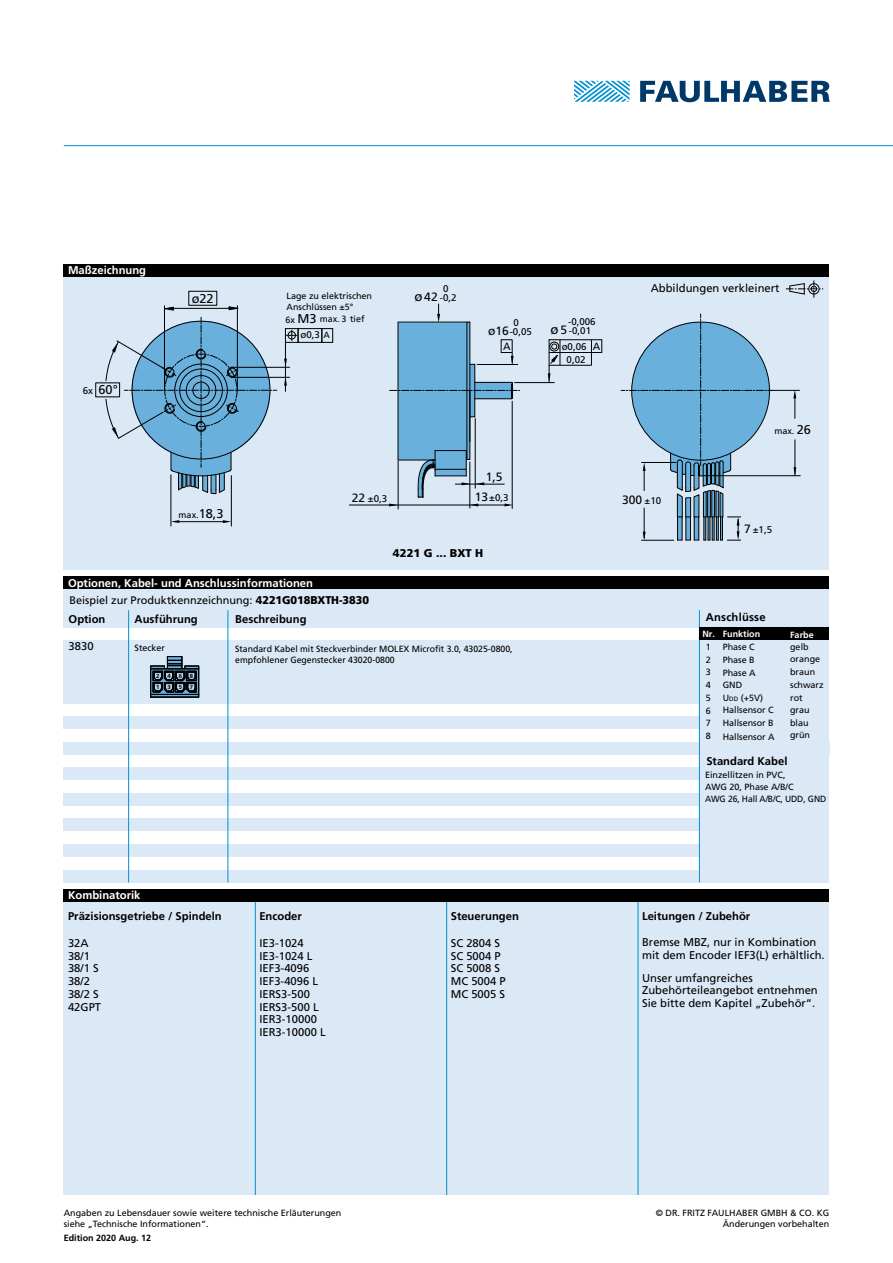
<style>
.page{position:relative;width:893px;height:1263px;background:#fff}
.page>*{position:absolute;margin:0;border:0;box-sizing:border-box;transform-origin:0 0}
.t1{font:13.2px "Frutiger LT";color:#000}
.t2{font:12.75px "Frutiger LT";color:#000}
.t3{font:12px "Frutiger LT";color:#000}
.t4{font:11.25px/12.8px "Frutiger LT";color:#000}
.t5{font:700 11.25px "Frutiger LT";color:#000}
.t6{font:700 11.25px "Frutiger LT";color:#fff}
.t7{font:900 11.25px "Frutiger LT";color:#000}
.t8{font:700 11.25px "Frutiger LT";letter-spacing:.02em;color:#000}
.t9{font:10.95px "Frutiger LT";color:#000}
.t10{font:10.5px "Frutiger LT";color:#000}
.t11{font:9.75px/8.4px "Frutiger LT";color:#000}
.t12{font:9px/12.6px "Frutiger LT";color:#000}
.t13{font:700 9px "Frutiger LT";color:#000}
.t14{font:700 9px "Frutiger LT";color:#fff}
.t15{font:700 6px/11.4px "Frutiger LT";color:#000}
.s1{font-size:9.75px}
.s2{font-size:12.75px}
.s3{font-size:9px}
.s4{font-size:13.2px}
.s5{font-size:12px}
.s6{font-size:10.5px}
.s7{font-weight:900;font-size:11.25px}
.s8{font-size:6.3px}
</style>
<div class="page">
<div style="left:64px;top:901px;width:765px;height:294px;background:#dbe8f5"></div>
<hr style="left:255px;top:901px;width:1px;height:294px;background:#0091cf">
<hr style="left:638px;top:901px;width:1px;height:294px;background:#0091cf">
<hr style="left:446px;top:901px;width:1px;height:294px;background:#0091cf">
<div style="left:64px;top:276px;width:765px;height:294px;background:#dbe8f5"></div>
<div style="left:64px;top:264px;width:765px;height:12px;background:#000"></div>
<div style="left:64px;top:889px;width:765px;height:12px;background:#000"></div>
<div style="left:64px;top:576px;width:765px;height:13px;background:#000"></div>
<svg style="left:574px;top:81px;width:56px;height:21px"></svg>
<svg style="left:640px;top:81px;width:190px;height:21px"></svg>
<hr style="left:64px;top:145px;width:829px;height:1px;background:#0091cf">
<svg style="left:786px;top:280px;width:37px;height:18px"></svg>
<hr style="left:398px;top:461px;width:1px;height:48px;background:#000">
<hr style="left:470px;top:462px;width:1px;height:46px;background:#000">
<hr style="left:349px;top:505px;width:159px;height:1px;background:#000">
<svg style="left:548px;top:373px;width:3px;height:9px"></svg>
<hr style="left:515px;top:382px;width:39px;height:1px;background:#000">
<hr style="left:549px;top:340px;width:1px;height:42px;background:#000">
<svg style="left:284px;top:378px;width:3px;height:8px"></svg>
<svg style="left:284px;top:359px;width:3px;height:8px"></svg>
<svg style="left:228px;top:306px;width:11px;height:4px"></svg>
<svg style="left:165px;top:307px;width:9px;height:4px"></svg>
<hr style="left:237px;top:306px;width:1px;height:85px;background:#000">
<hr style="left:164px;top:306px;width:1px;height:84px;background:#000">
<hr style="left:768px;top:390px;width:31px;height:1px;background:#000">
<hr style="left:169px;top:308px;width:69px;height:1px;background:#000">
<hr style="left:231px;top:377px;width:59px;height:1px;background:#000">
<hr style="left:231px;top:367px;width:59px;height:1px;background:#000">
<svg style="left:793px;top:390px;width:3px;height:28px"></svg>
<hr style="left:795px;top:440px;width:1px;height:35px;background:#000">
<hr style="left:512px;top:401px;width:1px;height:108px;background:#000">
<hr style="left:704px;top:475px;width:96px;height:1px;background:#000">
<hr style="left:549px;top:365px;width:42px;height:1px;background:#000">
<svg style="left:591px;top:342px;width:1px;height:23px"></svg>
<div style="left:548px;top:340px;width:54px;height:13px;border:1px solid #000"></div>
<svg style="left:550px;top:340px;width:11px;height:25px"></svg>
<div style="left:189px;top:291px;width:28px;height:14px;border:1px solid #000"></div>
<svg style="left:172px;top:520px;width:7px;height:3px"></svg>
<svg style="left:223px;top:520px;width:8px;height:3px"></svg>
<hr style="left:175px;top:521px;width:52px;height:1px;background:#000">
<hr style="left:171px;top:475px;width:1px;height:51px;background:#000">
<hr style="left:231px;top:476px;width:1px;height:50px;background:#000">
<hr style="left:285px;top:342px;width:1px;height:50px;background:#000">
<div style="left:322px;top:328px;width:11px;height:15px;border:1px solid #000"></div>
<div style="left:298px;top:328px;width:24px;height:15px;border:1px solid #000"></div>
<svg style="left:287px;top:330px;width:9px;height:11px"></svg>
<div style="left:285px;top:328px;width:13px;height:15px;border:1px solid #000"></div>
<svg style="left:106px;top:317px;width:171px;height:177px"></svg>
<svg style="left:621px;top:313px;width:158px;height:228px"></svg>
<svg style="left:389px;top:304px;width:131px;height:202px"></svg>
<div style="left:64px;top:716px;width:765px;height:13px;background:#dbe8f5"></div>
<div style="left:64px;top:589px;width:765px;height:38px;background:#dbe8f5"></div>
<div style="left:64px;top:640px;width:765px;height:56px;background:#dbe8f5"></div>
<div style="left:64px;top:767px;width:765px;height:13px;background:#dbe8f5"></div>
<div style="left:64px;top:793px;width:765px;height:13px;background:#dbe8f5"></div>
<div style="left:64px;top:819px;width:765px;height:12px;background:#dbe8f5"></div>
<div style="left:64px;top:691px;width:765px;height:13px;background:#dbe8f5"></div>
<div style="left:64px;top:844px;width:765px;height:13px;background:#dbe8f5"></div>
<div style="left:64px;top:870px;width:765px;height:12px;background:#dbe8f5"></div>
<div style="left:64px;top:742px;width:765px;height:13px;background:#dbe8f5"></div>
<hr style="left:228px;top:610px;width:1px;height:272px;background:#0091cf">
<hr style="left:128px;top:610px;width:1px;height:272px;background:#0091cf">
<div style="left:699px;top:622px;width:130px;height:253px;background:#dbe8f5"></div>
<hr style="left:699px;top:610px;width:1px;height:272px;background:#0091cf">
<div style="left:699px;top:627px;width:130px;height:13px;background:#000"></div>
<hr style="left:151px;top:697px;width:48px;height:1px;background:#000">
<svg style="left:150px;top:656px;width:49px;height:41px;background:#4e6270"></svg>
<p class="t6" style="left:68px;top:264px;width:80px">Maßzeichnung</p>
<h2 class="t2" style="left:83px;top:382px;width:36px"><span class="s1">6x</span> 60°</h2>
<h2 class="t2" style="left:192px;top:291px;width:23px">ø22</h2>
<p class="t12" style="left:179px;top:508px;width:46px">max.<span class="s2">18,3</span></p>
<p class="t12" style="left:286px;top:290px;width:87px;line-height:10.8px">Lage zu elektrischen<br>Anschlüssen ±5°</p>
<p class="t12" style="left:285px;top:313px;width:81px">6x <span class="s2">M3</span> max. 3 tief</p>
<p class="t11" style="left:300px;top:331px;width:31px">ø0,3 <span class="s3">A</span></p>
<h3 class="t3" style="left:415px;top:289px;width:25px"><span class="s4">ø</span>42</h3>
<p class="t11" style="left:440px;top:284px;width:18px;text-align:center">0 -0,2</p>
<h3 class="t3" style="left:488px;top:324px;width:22px">ø16</h3>
<p class="t11" style="left:510px;top:319px;width:24px;text-indent:4px">0 -0,05</p>
<h1 class="t1" style="left:550px;top:322px;width:18px">ø<span class="s5">5</span></h1>
<p class="t11" style="left:568px;top:318px;width:29px">-0,006 -0,01</p>
<p class="t10" style="left:503px;top:340px;width:9px">A</p>
<p class="t11" style="left:562px;top:343px;width:40px">ø0,06 <span class="s6">A</span></p>
<p class="t11" style="left:567px;top:355px;width:20px">0,02</p>
<h3 class="t3" style="left:486px;top:469px;width:18px">1,5</h3>
<h3 class="t3" style="left:475px;top:490px;width:15px">13</h3>
<h3 class="t3" style="left:352px;top:491px;width:15px">22</h3>
<p class="t11" style="left:368px;top:494px;width:21px">±0,3</p>
<p class="t11" style="left:489px;top:493px;width:21px">±0,3</p>
<p class="t7" style="left:393px;top:546px;width:92px">4221 G ... BXT H</p>
<p class="t6" style="left:68px;top:576px;width:247px">Optionen, Kabel- und Anschlussinformationen</p>
<p class="t4" style="left:651px;top:282px;width:130px">Abbildungen verkleinert</p>
<h3 class="t3" style="left:622px;top:492px;width:41px">300 <span class="s1">±10</span></h3>
<p class="t12" style="left:774px;top:425px;width:38px">max. <span class="s2">26</span></p>
<p class="t11" style="left:744px;top:525px;width:29px"><span class="s5">7</span> ±1,5</p>
<p class="t9" style="left:69px;top:594px;width:301px">Beispiel zur Produktkennzeichnung: <span class="s7">4221G018BXTH-3830</span></p>
<p class="t5" style="left:69px;top:612px;width:38px">Option</p>
<p class="t5" style="left:135px;top:612px;width:65px">Ausführung</p>
<p class="t5" style="left:235px;top:612px;width:73px">Beschreibung</p>
<p class="t8" style="left:706px;top:611px;width:61px">Anschlüsse</p>
<p class="t14" style="left:702px;top:629px;width:59px">Nr. Funktion</p>
<p class="t12" style="left:723px;top:641px;width:53px">Phase C<br>Phase B<br>Phase A<br>GND<br>U<span class="s8">DD</span> (+5V)<br>Hallsensor C<br>Hallsensor B</p>
<p class="t12" style="left:723px;top:730px;width:54px">Hallsensor A</p>
<p class="t4" style="left:69px;top:640px;width:27px">3830</p>
<p class="t12" style="left:706px;top:640px;width:7px;text-align:justify">1<br>2<br>3<br>4<br>5<br>6<br>7<br>8</p>
<p class="t12" style="left:135px;top:642px;width:32px">Stecker</p>
<p class="t12" style="left:235px;top:644px;width:279px;line-height:10.5px">Standard Kabel mit Steckverbinder MOLEX Microfit 3.0, 43025-0800, empfohlener Gegenstecker 43020-0800</p>
<p class="t15" style="left:156px;top:670px;width:5px">2</p>
<p class="t15" style="left:167px;top:670px;width:5px">4<br>3</p>
<p class="t15" style="left:179px;top:670px;width:5px">6</p>
<p class="t15" style="left:190px;top:670px;width:5px">8</p>
<p class="t15" style="left:156px;top:681px;width:5px">1</p>
<p class="t15" style="left:179px;top:681px;width:5px">5</p>
<p class="t15" style="left:190px;top:681px;width:5px">7</p>
<p class="t14" style="left:790px;top:629px;width:25px">Farbe</p>
<p class="t12" style="left:790px;top:640px;width:35px">gelb orange braun schwarz rot grau blau grün</p>
<p class="t5" style="left:706px;top:755px;width:83px">Standard Kabel</p>
<p class="t12" style="left:705px;top:769px;width:123px;line-height:12px">Einzellitzen in PVC,<br>AWG 20, Phase A/B/C<br>AWG 26, Hall A/B/C, UDD, GND</p>
<p class="t6" style="left:68px;top:889px;width:74px">Kombinatorik</p>
<p class="t5" style="left:68px;top:909px;width:155px">Präzisionsgetriebe / Spindeln</p>
<p class="t5" style="left:259px;top:909px;width:44px">Encoder</p>
<p class="t5" style="left:451px;top:909px;width:70px">Steuerungen</p>
<p class="t5" style="left:642px;top:909px;width:110px">Leitungen / Zubehör</p>
<p class="t4" style="left:68px;top:936px;width:35px">32A<br>38/1<br>38/1 S<br>38/2<br>38/2 S<br>42GPT</p>
<p class="t4" style="left:259px;top:936px;width:68px">IE3-1024<br>IE3-1024 L<br>IEF3-4096<br>IEF3-4096 L<br>IERS3-500<br>IERS3-500 L<br>IER3-10000<br>IER3-10000 L</p>
<p class="t4" style="left:451px;top:936px;width:57px">SC 2804 S<br>SC 5004 P<br>SC 5008 S<br>MC 5004 P<br>MC 5005 S</p>
<p class="t4" style="left:642px;top:936px;width:184px">Bremse MBZ, nur in Kombination mit dem Encoder IEF3(L) erhältlich.</p>
<p class="t4" style="left:642px;top:971px;width:177px">Unser umfangreiches<br>Zubehörteileangebot entnehmen<br>Sie bitte dem Kapitel „Zubehör“.</p>
<p class="t12" style="left:64px;top:1208px;width:279px;line-height:10.8px">Angaben zu Lebensdauer sowie weitere technische Erläuterungen siehe „Technische Informationen“.</p>
<p class="t12" style="left:656px;top:1208px;width:175px;line-height:10.8px;text-align:right">© DR. FRITZ FAULHABER GMBH &amp; CO. KG<br>Änderungen vorbehalten</p>
<p class="t13" style="left:64px;top:1233px;width:89px">Edition 2020 Aug. 12</p>
</div>
